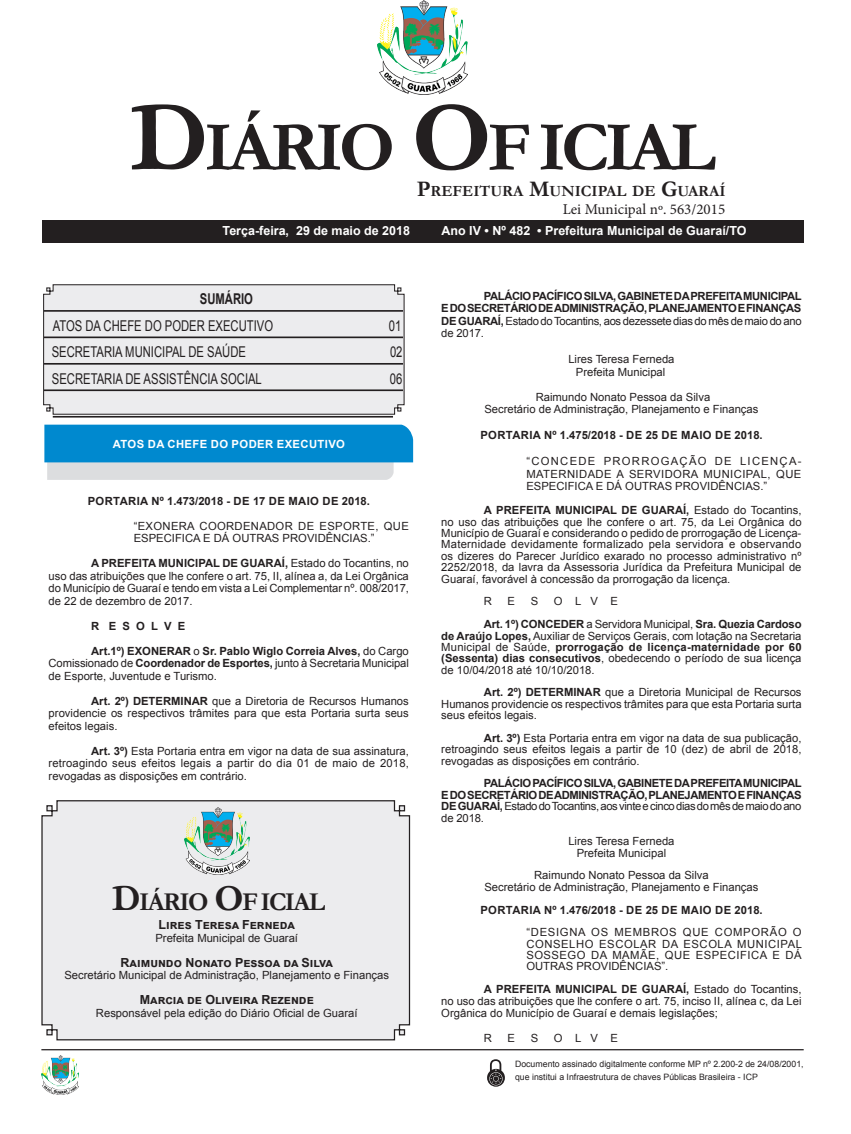
<style>
.page{position:relative;width:851px;height:1134px;background:#fff}
.page>*{position:absolute;margin:0;border:0;box-sizing:border-box;transform-origin:0 0}
.CORPO_DE_TEXTO{font:700 70.88px "Garamond";letter-spacing:-.06em;color:#231f20}
.CORPO_DE_TEXTO-2{font:700 25.88px "Garamond";letter-spacing:-.06em;color:#231f20}
.CORPO_DE_TEXTO-3{font:700 15.62px "Garamond";color:#231f20}
.t1{font:15px "Minion Pro";color:#231f20}
.Nome_Secretário{font:14.88px "Arial";color:#231f20;scale:.76 1}
.Nome_Secretário-2{font:700 14.88px "Arial";color:#231f20;scale:.76 1}
.t2{font:700 12.5px "Arial";color:#fff}
.Assinatura{font:700 12.5px "Arial";color:#231f20}
.CORPO_DE_TEXTO-4{font:11.25px/11.4px "Arial";color:#231f20;text-align:justify}
.Assinatura-2{font:11.25px "Arial";color:#231f20}
.CORPO_DE_TEXTO-5{font:700 11.25px/12.5px "Arial";letter-spacing:-.035em;color:#231f20;text-align:justify}
.EMENTA{font:11.25px/12.5px "Arial";color:#231f20;text-align:justify}
.TITULOS{font:700 11.25px "Arial";letter-spacing:.035em;color:#231f20}
.t3{font:700 11.25px "Arial";letter-spacing:.035em;color:#fff}
.CORPO_DE_TEXTO-6{font:8.75px/12.5px "Arial";color:#231f20}
.s1{font-size:101.25px}
.s2{font-size:22.38px}
.s3{font-weight:700}
.s4{font-size:36.88px}
.s5{font-weight:400}
</style>
<div class="page">
<div style="left:42px;top:220px;width:760px;height:22px;background:#231f20"></div>
<hr style="left:41px;top:1049px;width:762px;height:1px;background:#231f20">
<img style="left:378px;top:0;width:89px;height:95px">
<img style="left:41px;top:1056px;width:37px;height:39px">
<svg style="left:487px;top:1059px;width:18px;height:28px"></svg>
<div style="left:41px;top:800px;width:369px;height:241px;background:#ececee"></div>
<img style="left:185px;top:807px;width:64px;height:68px">
<hr style="left:53px;top:416px;width:340px;height:2px;background:#231f20">
<svg style="left:43px;top:284px;width:362px;height:131px;background:#dddddf"></svg>
<svg style="left:44px;top:425px;width:369px;height:55px;background:#47a4d4"></svg>
<p class="CORPO_DE_TEXTO" style="left:129px;top:99px;width:587px"><span class="s1">D</span>IÁRIO <span class="s1">O</span>F ICIAL</p>
<p class="CORPO_DE_TEXTO-3" style="left:417px;top:181px;width:310px"><span class="s2">P</span>REFEITURA <span class="s2">M</span>UNICIPAL DE <span class="s2">G</span>UARAÍ</p>
<p class="t1" style="left:562px;top:199px;width:164px">Lei Municipal nº. 563/2015</p>
<p class="t2" style="left:222px;top:222px;width:189px">Terça-feira, 29 de maio de 2018</p>
<p class="t2" style="left:441px;top:222px;width:306px">Ano IV • Nº 482 • Prefeitura Municipal de Guaraí/TO</p>
<p class="Nome_Secretário-2" style="left:200px;top:289px;width:71px">SUMÁRIO</p>
<p class="Nome_Secretário" style="left:53px;top:315px;width:291px">ATOS DA CHEFE DO PODER EXECUTIVO</p>
<p class="Nome_Secretário" style="left:389px;top:315px;width:18px">01</p>
<p class="Nome_Secretário" style="left:52px;top:342px;width:257px">SECRETARIA MUNICIPAL DE SAÚDE</p>
<p class="Nome_Secretário" style="left:390px;top:342px;width:18px">02</p>
<p class="Nome_Secretário" style="left:52px;top:368px;width:278px">SECRETARIA DE ASSISTÊNCIA SOCIAL</p>
<p class="Nome_Secretário" style="left:390px;top:368px;width:18px">06</p>
<p class="t3" style="left:113px;top:436px;width:233px">ATOS DA CHEFE DO PODER EXECUTIVO</p>
<p class="TITULOS" style="left:88px;top:493px;width:284px">PORTARIA Nº 1.473/2018 - DE 17 DE MAIO DE 2018.</p>
<p class="EMENTA" style="left:134px;top:520px;width:277px">“EXONERA COORDENADOR DE ESPORTE, QUE<br>ESPECIFICA E DÁ OUTRAS PROVIDÊNCIAS.”</p>
<p class="CORPO_DE_TEXTO-4" style="left:49px;top:557px;width:362px;line-height:12.5px;text-indent:43px"><span class="s3">A PREFEITA MUNICIPAL DE GUARAÍ,</span> Estado do Tocantins, no uso das atribuições que lhe confere o art. 75, II, alínea a, da Lei Orgânica do Município de Guaraí e tendo em vista a Lei Complementar nº. 008/2017, de 22 de dezembro de 2017.</p>
<p class="CORPO_DE_TEXTO-5" style="left:91px;top:620px;width:96px">R E S O L V E</p>
<p class="CORPO_DE_TEXTO-4" style="left:49px;top:645px;width:362px;line-height:12.5px;text-indent:43px"><span class="s3">Art.1º) EXONERAR</span> o <span class="s3">Sr. Pablo Wiglo Correia Alves,</span> do Cargo Comissionado de <span class="s3">Coordenador de Esportes,</span> junto à Secretaria Municipal de Esporte, Juventude e Turismo.</p>
<p class="CORPO_DE_TEXTO-4" style="left:49px;top:695px;width:361px;line-height:12.5px;text-indent:43px"><span class="s3">Art. 2º) DETERMINAR</span> que a Diretoria de Recursos Humanos providencie os respectivos trâmites para que esta Portaria surta seus efeitos legais.</p>
<p class="CORPO_DE_TEXTO-4" style="left:49px;top:745px;width:362px;line-height:12.5px;text-indent:43px"><span class="s3">Art. 3º)</span> Esta Portaria entra em vigor na data de sua assinatura, retroagindo seus efeitos legais a partir do dia 01 de maio de 2018, revogadas as disposições em contrário.</p>
<p class="CORPO_DE_TEXTO-2" style="left:112px;top:884px;width:215px"><span class="s4">D</span>IÁRIO <span class="s4">O</span>F ICIAL</p>
<p class="Assinatura" style="left:158px;top:916px;width:137px">Lires Teresa Ferneda</p>
<p class="Assinatura-2" style="left:155px;top:930px;width:144px">Prefeita Municipal de Guaraí</p>
<p class="Assinatura" style="left:120px;top:954px;width:213px">Raimundo Nonato Pessoa da Silva</p>
<p class="Assinatura-2" style="left:64px;top:968px;width:326px">Secretário Municipal de Administração, Planejamento e Finanças</p>
<p class="Assinatura" style="left:140px;top:991px;width:175px">Marcia de Oliveira Rezende</p>
<p class="Assinatura-2" style="left:96px;top:1005px;width:263px">Responsável pela edição do Diário Oficial de Guaraí</p>
<p class="CORPO_DE_TEXTO-5" style="left:441px;top:290px;width:362px;text-indent:43px">PALÁCIO PACÍFICO SILVA, GABINETE DA PREFEITA MUNICIPAL E DO SECRETÁRIO DE ADMINISTRAÇÃO, PLANEJAMENTO E FINANÇAS DE GUARAÍ, <span class="s5">Estado do Tocantins, aos dezessete dias do mês de maio do ano de 2017.</span></p>
<p class="Assinatura-2" style="left:568px;top:352px;width:108px">Lires Teresa Ferneda</p>
<p class="Assinatura-2" style="left:575px;top:364px;width:91px">Prefeita Municipal</p>
<p class="Assinatura-2" style="left:535px;top:389px;width:176px">Raimundo Nonato Pessoa da Silva</p>
<p class="Assinatura-2" style="left:484px;top:402px;width:275px">Secretário de Administração, Planejamento e Finanças</p>
<p class="TITULOS" style="left:480px;top:428px;width:284px">PORTARIA Nº 1.475/2018 - DE 25 DE MAIO DE 2018.</p>
<p class="EMENTA" style="left:526px;top:455px;width:276px">“CONCEDE PRORROGAÇÃO DE LICENÇA-MATERNIDADE A SERVIDORA MUNICIPAL, QUE ESPECIFICA E DÁ OUTRAS PROVIDÊNCIAS.”</p>
<p class="CORPO_DE_TEXTO-4" style="left:441px;top:505px;width:362px;text-indent:43px"><span class="s3">A PREFEITA MUNICIPAL DE GUARAÍ,</span> Estado do Tocantins, no uso das atribuições que lhe confere o art. 75, da Lei Orgânica do Município de Guaraí e considerando o pedido de prorrogação de Licença-Maternidade devidamente formalizado pela servidora e observando os dizeres do Parecer Jurídico exarado no processo administrativo nº 2252/2018, da lavra da Assessoria Jurídica da Prefeitura Municipal de Guaraí, favorável à concessão da prorrogação da licença.</p>
<p class="CORPO_DE_TEXTO-4" style="left:484px;top:596px;width:10px">R</p>
<p class="CORPO_DE_TEXTO-4" style="left:507px;top:596px;width:9px">E</p>
<p class="CORPO_DE_TEXTO-4" style="left:530px;top:596px;width:9px">S</p>
<p class="CORPO_DE_TEXTO-4" style="left:554px;top:596px;width:65px">O L V E</p>
<p class="CORPO_DE_TEXTO-4" style="left:441px;top:618px;width:362px;text-indent:43px"><span class="s3">Art. 1º) CONCEDER</span> a Servidora Municipal, <span class="s3">Sra. Quezia Cardoso de Araújo Lopes,</span> Auxiliar de Serviços Gerais, com lotação na Secretaria Municipal de Saúde, <span class="s3">prorrogação de licença-maternidade por 60 (Sessenta) dias consecutivos</span>, obedecendo o período de sua licença de 10/04/2018 até 10/10/2018.</p>
<p class="CORPO_DE_TEXTO-4" style="left:441px;top:687px;width:362px;text-indent:43px"><span class="s3">Art. 2º) DETERMINAR</span> que a Diretoria Municipal de Recursos Humanos providencie os respectivos trâmites para que esta Portaria surta seus efeitos legais.</p>
<p class="CORPO_DE_TEXTO-4" style="left:441px;top:732px;width:362px;text-indent:43px"><span class="s3">Art. 3º)</span> Esta Portaria entra em vigor na data de sua publicação, retroagindo seus efeitos legais a partir de 10 (dez) de abril de 2018, revogadas as disposições em contrário.</p>
<p class="CORPO_DE_TEXTO-5" style="left:441px;top:778px;width:362px;line-height:11.4px;text-indent:43px">PALÁCIO PACÍFICO SILVA, GABINETE DA PREFEITA MUNICIPAL E DO SECRETÁRIO DE ADMINISTRAÇÃO, PLANEJAMENTO E FINANÇAS DE GUARAÍ, <span class="s5">Estado do Tocantins, aos vinte e cinco dias do mês de maio do ano de 2018.</span></p>
<p class="Assinatura-2" style="left:568px;top:833px;width:108px">Lires Teresa Ferneda</p>
<p class="Assinatura-2" style="left:576px;top:845px;width:91px">Prefeita Municipal</p>
<p class="Assinatura-2" style="left:534px;top:868px;width:176px">Raimundo Nonato Pessoa da Silva</p>
<p class="Assinatura-2" style="left:484px;top:879px;width:275px">Secretário de Administração, Planejamento e Finanças</p>
<p class="TITULOS" style="left:480px;top:902px;width:284px">PORTARIA Nº 1.476/2018 - DE 25 DE MAIO DE 2018.</p>
<p class="EMENTA" style="left:526px;top:926px;width:277px;line-height:11.4px">“DESIGNA OS MEMBROS QUE COMPORÃO O CONSELHO ESCOLAR DA ESCOLA MUNICIPAL SOSSEGO DA MAMÃE, QUE ESPECIFICA E DÁ OUTRAS PROVIDÊNCIAS”.</p>
<p class="CORPO_DE_TEXTO-4" style="left:441px;top:983px;width:361px;line-height:12px;text-indent:43px"><span class="s3">A PREFEITA MUNICIPAL DE GUARAÍ,</span> Estado do Tocantins, no uso das atribuições que lhe confere o art. 75, inciso II, alínea c, da Lei Orgânica do Município de Guaraí e demais legislações;</p>
<p class="CORPO_DE_TEXTO-4" style="left:484px;top:1032px;width:10px">R</p>
<p class="CORPO_DE_TEXTO-4" style="left:507px;top:1032px;width:9px">E</p>
<p class="CORPO_DE_TEXTO-4" style="left:530px;top:1032px;width:9px">S</p>
<p class="CORPO_DE_TEXTO-4" style="left:554px;top:1032px;width:65px">O L V E</p>
<p class="CORPO_DE_TEXTO-6" style="left:515px;top:1058px;width:290px">Documento assinado digitalmente conforme MP nº 2.200-2 de 24/08/2001, que institui a Infraestrutura de chaves Públicas Brasileira - ICP</p>
</div>
